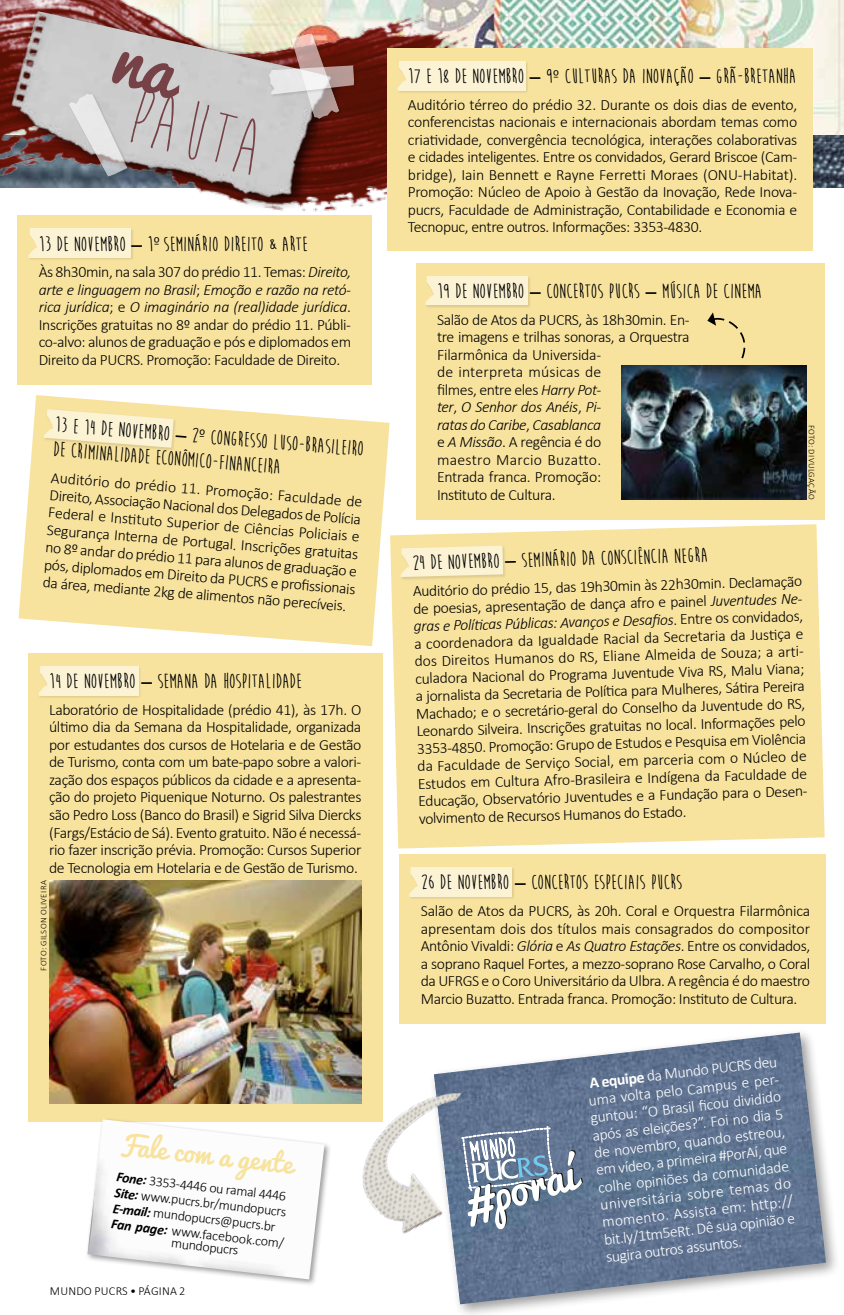
<style>
.page{position:relative;width:844px;height:1315px;background:#fff}
.page>*{position:absolute;margin:0;border:0;box-sizing:border-box;transform-origin:0 0}
.t1{font:84.7px "Moon Flower";color:#774247}
.t2{font:26.6px "Pacifico";color:#f8e39e}
.t3{font:700 21px/24px "Moon Flower";color:#000}
.t4{font:300 15.75px/17.5px "Calibri";letter-spacing:-.025em;color:#000;text-align:justify}
.t5{font:300 15.75px/17.5px "Calibri";color:#fff}
.t6{font:300 14px/15.8px "Calibri";color:#000}
.t7{font:300 12.25px "Calibri";letter-spacing:.015em;color:#000}
.t8{font:300 8.75px "Calibri";letter-spacing:.04em;color:#000}
.s1{font-style:italic}
.s2{font-weight:700;font-style:italic}
.s3{font-weight:700}
</style>
<div class="page">
<img style="left:539px;top:0;width:291px;height:135px">
<img style="left:812px;top:135px;width:18px;height:53px">
<div style="left:17px;top:216px;width:355px;height:169px;background:#f8e39e"></div>
<img style="left:0;top:0;width:539px;height:216px">
<div style="left:7px;top:5px;width:339px;height:208px;background:#000;opacity:.75"></div>
<img style="left:0;top:9px;width:336px;height:251px">
<div style="left:415px;top:263px;width:409px;height:256px;background:#f8e39e"></div>
<div style="left:390px;top:524px;width:434px;height:324px;background:#f8e39e"></div>
<div style="left:399px;top:854px;width:426px;height:170px;background:#f8e39e"></div>
<svg style="left:19px;top:395px;width:370px;height:251px;background:#f9e7ac"></svg>
<div style="left:28px;top:653px;width:354px;height:469px;background:#f8e39e"></div>
<div style="left:424px;top:275px;width:107px;height:34px;background:#000;opacity:.2"></div>
<div style="left:424px;top:276px;width:103px;height:29px;background:#fcf3d5"></div>
<div style="left:400px;top:545px;width:107px;height:35px;background:#ecd896"></div>
<svg style="left:399px;top:545px;width:104px;height:32px;background:#faefcc"></svg>
<div style="left:408px;top:866px;width:107px;height:34px;background:#000;opacity:.2"></div>
<div style="left:408px;top:867px;width:103px;height:29px;background:#fcf3d5"></div>
<div style="left:43px;top:409px;width:134px;height:42px;background:#000;opacity:.2"></div>
<svg style="left:43px;top:409px;width:130px;height:39px;background:#f9ecc3"></svg>
<div style="left:38px;top:665px;width:104px;height:34px;background:#000;opacity:.2"></div>
<div style="left:38px;top:666px;width:100px;height:29px;background:#fcf3d5"></div>
<img style="left:830px;top:0;width:13px;height:188px">
<img style="left:49px;top:880px;width:312px;height:223px">
<img style="left:621px;top:365px;width:185px;height:134px">
<svg style="left:707px;top:312px;width:39px;height:47px"></svg>
<div style="left:68px;top:93px;width:63px;height:87px;background:#000;opacity:.2"></div>
<div style="left:290px;top:33px;width:52px;height:90px;background:#000;opacity:.2"></div>
<div style="left:268px;top:65px;width:90px;height:33px;background:#571004"></div>
<img style="left:269px;top:34px;width:85px;height:85px">
<div style="left:386px;top:48px;width:426px;height:203px;background:#f8e39e"></div>
<div style="left:396px;top:61px;width:133px;height:33px;background:#000;opacity:.2"></div>
<div style="left:397px;top:61px;width:128px;height:29px;background:#fcf3d5"></div>
<div style="left:85px;top:1117px;width:247px;height:170px;background:#000;opacity:.4"></div>
<img style="left:87px;top:1119px;width:237px;height:160px">
<div style="left:429px;top:1027px;width:412px;height:288px;background:#000;opacity:.4"></div>
<img style="left:433px;top:1032px;width:392px;height:272px">
<svg style="left:517px;top:1122px;width:66px;height:107px;background:#7588a0"></svg>
<img style="left:334px;top:1073px;width:183px;height:177px">
<svg style="left:69px;top:50px;width:116px;height:126px;background:#c2c0c0"></svg>
<h1 class="t1" style="left:143px;top:72px;width:140px;rotate:16deg">pauta</h1>
<h3 class="t3" style="left:39px;top:232px;width:270px">13 DE NOVEMBRO – 1<sup>º</sup> SEMINÁRIO DIREITO &amp; ARTE</h3>
<p class="t4" style="left:39px;top:263px;width:314px">Às 8h30min, na sala 307 do prédio 11. Temas: <span class="s1">Direito, arte e linguagem no Brasil</span>; <span class="s1">Emoção e razão na retó&shy;rica jurídica</span>; e <span class="s1">O imaginário na (real)idade jurídica</span>.<br>Inscrições gratuitas no 8º andar do prédio 11. Públi&shy;co-alvo: alunos de graduação e pós e diplomados em Direito da PUCRS. Promoção: Faculdade de Direito.</p>
<h3 class="t3" style="left:56px;top:414px;width:311px;rotate:4deg">13 e 14 DE NOVEMBRO – 2<sup>º</sup> CONGRESSO LUSO-BRASILEIRO<br>DE CRIMINALIDADE ECONÔMICO-FINANCEIRA</h3>
<p class="t4" style="left:51px;top:470px;width:314px;rotate:4deg">Auditório do prédio 11. Promoção: Faculdade de Direito, Associação Nacional dos Delegados de Polícia Federal e Insti tuto Superior de Ciências Policiais e Segurança Interna de Portugal. Inscrições gratuitas no 8º andar do prédio 11 para alunos de graduação e pós, diplomados em Direito da PUCRS e profi ssionais da área, mediante 2kg de alimentos não perecíveis.</p>
<h3 class="t3" style="left:49px;top:669px;width:254px">14 DE NOVEMBRO – SEMANA DA HOSPITALIDADE</h3>
<p class="t4" style="left:49px;top:701px;width:314px">Laboratório de Hospitalidade (prédio 41), às 17h. O último dia da Semana da Hospitalidade, organizada por estudantes dos cursos de Hotelaria e de Gestão de Turismo, conta com um bate-papo sobre a valori&shy;zação dos espaços públicos da cidade e a apresenta&shy;ção do projeto Piquenique Noturno. Os palestrantes são Pedro Loss (Banco do Brasil) e Sigrid Silva Diercks (Fargs/Estácio de Sá). Evento gratuito. Não é necessá&shy;rio fazer inscrição prévia. Promoção: Cursos Superior de Tecnologia em Hotelaria e de Gestão de Turismo.</p>
<p class="t8" style="left:38px;top:970px;width:92px;rotate:-90deg">FOTO: GILSON OLIVEIRA</p>
<h2 class="t2" style="left:122px;top:1130px;width:175px;rotate:6deg">Fale com a gente</h2>
<p class="t6" style="left:117px;top:1169px;width:175px;rotate:6deg"><span class="s2">Fone:</span> 3353-4446 ou ramal 4446<br><span class="s2">Site:</span> www.pucrs.br/mundopucrs<br><span class="s2">E-mail:</span> mundopucrs@pucrs.br<br><span class="s2">Fan page:</span> www.facebook.com/</p>
<p class="t6" style="left:172px;top:1235px;width:69px;rotate:6deg">mundopucrs</p>
<p class="t7" style="left:50px;top:1283px;width:137px">MUNDO PUCRS • PÁGINA 2</p>
<h3 class="t3" style="left:408px;top:65px;width:390px">17 E 18 DE NOVEMBRO – 9<sup>º</sup> CULTURAS DA INOVAÇÃO – GRÃ-BRETANHA</h3>
<p class="t4" style="left:408px;top:96px;width:391px">Auditório térreo do prédio 32. Durante os dois dias de evento, conferencistas nacionais e internacionais abordam temas como criatividade, convergência tecnológica, interações colaborativas e cidades inteligentes. Entre os convidados, Gerard Briscoe (Cam&shy;bridge), Iain Bennett e Rayne Ferretti Moraes (ONU-Habitat).<br>Promoção: Núcleo de Apoio à Gestão da Inovação, Rede Inova&shy;pucrs, Faculdade de Administração, Contabilidade e Economia e Tecnopuc, entre outros. Informações: 3353-4830.</p>
<h3 class="t3" style="left:437px;top:279px;width:326px">19 DE NOVEMBRO – CONCERTOS PUCRS – MÚSICA DE CINEMA</h3>
<p class="t4" style="left:437px;top:310px;width:254px;text-align:left">Salão de Atos da PUCRS, às 18h30min. En&shy;tre imagens e trilhas sonoras, a Orquestra<br>Filarmônica da Universida-<br>de interpreta músicas de<br>filmes, entre eles <span class="s1">Harry Pot-<br>ter</span>, <span class="s1">O Senhor dos Anéis</span>, <span class="s1">Pi-<br>ratas do Caribe</span>, <span class="s1">Casablanca<br></span>e <span class="s1">A Missão</span>. A regência é do<br>maestro Marcio Buzatto.<br>Entrada franca. Promoção:<br>Instituto de Cultura.</p>
<h3 class="t3" style="left:412px;top:550px;width:297px;rotate:-1deg">24 DE NOVEMBRO – SEMINÁRIO DA CONSCIÊNCIA NEGRA</h3>
<p class="t8" style="left:817px;top:425px;width:76px;rotate:90deg">FOTO: DIVULGAÇÃO</p>
<p class="t4" style="left:410px;top:584px;width:395px;text-align:left;rotate:-2deg">Auditório do prédio 15, das 19h30min às 22h30min. Declamação de poesias, apresentação de dança afro e painel <span class="s1">Juventudes Ne&shy;gras e Políti cas Públicas: Avanços e Desafi os</span>. Entre os convidados, a coordenadora da Igualdade Racial da Secretaria da Justi ça e dos Direitos Humanos do RS, Eliane Almeida de Souza; a arti&shy;culadora Nacional do Programa Juventude Viva RS, Malu Viana; a jornalista da Secretaria de Políti ca para Mulheres, Sáti ra Pereira Machado; e o secretário-geral do Conselho da Juventude do RS, Leonardo Silveira. Inscrições gratuitas no local. Informações pelo 3353-4850. Promoção: Grupo de Estudos e Pesquisa em Violência da Faculdade de Serviço Social, em parceria com o Núcleo de Estudos em Cultura Afro-Brasileira e Indígena da Faculdade de Educação, Observatório Juventudes e a Fundação para o Desen&shy;volvimento de Recursos Humanos do Estado.</p>
<h3 class="t3" style="left:420px;top:870px;width:263px">26 DE NOVEMBRO – CONCERTOS ESPECIAIS PUCRS</h3>
<p class="t4" style="left:420px;top:902px;width:391px">Salão de Atos da PUCRS, às 20h. Coral e Orquestra Filarmônica apresentam dois dos títulos mais consagrados do compositor Antônio Vivaldi: <span class="s1">Glória</span> e <span class="s1">As Quatro Estações</span>. Entre os convidados, a soprano Raquel Fortes, a mezzo-soprano Rose Carvalho, o Coral da UFRGS e o Coro Universitário da Ulbra. A regência é do maestro Marcio Buzatto. Entrada franca. Promoção: Instituto de Cultura.</p>
<p class="t5" style="left:585px;top:1073px;width:196px;rotate:-6deg"><span class="s3">A equipe</span> da Mundo PUCRS deu uma volta pelo Campus e per&shy;guntou: “O Brasil fi cou dividido após as eleições?”. Foi no dia 5 de novembro, quando estreou, em vídeo, a primeira #PorAí, que colhe opiniões da comunidade universitária sobre temas do momento. Assista em: http:// bit.ly/1tm5eRt. Dê sua opinião e sugira outros assuntos.</p>
</div>
